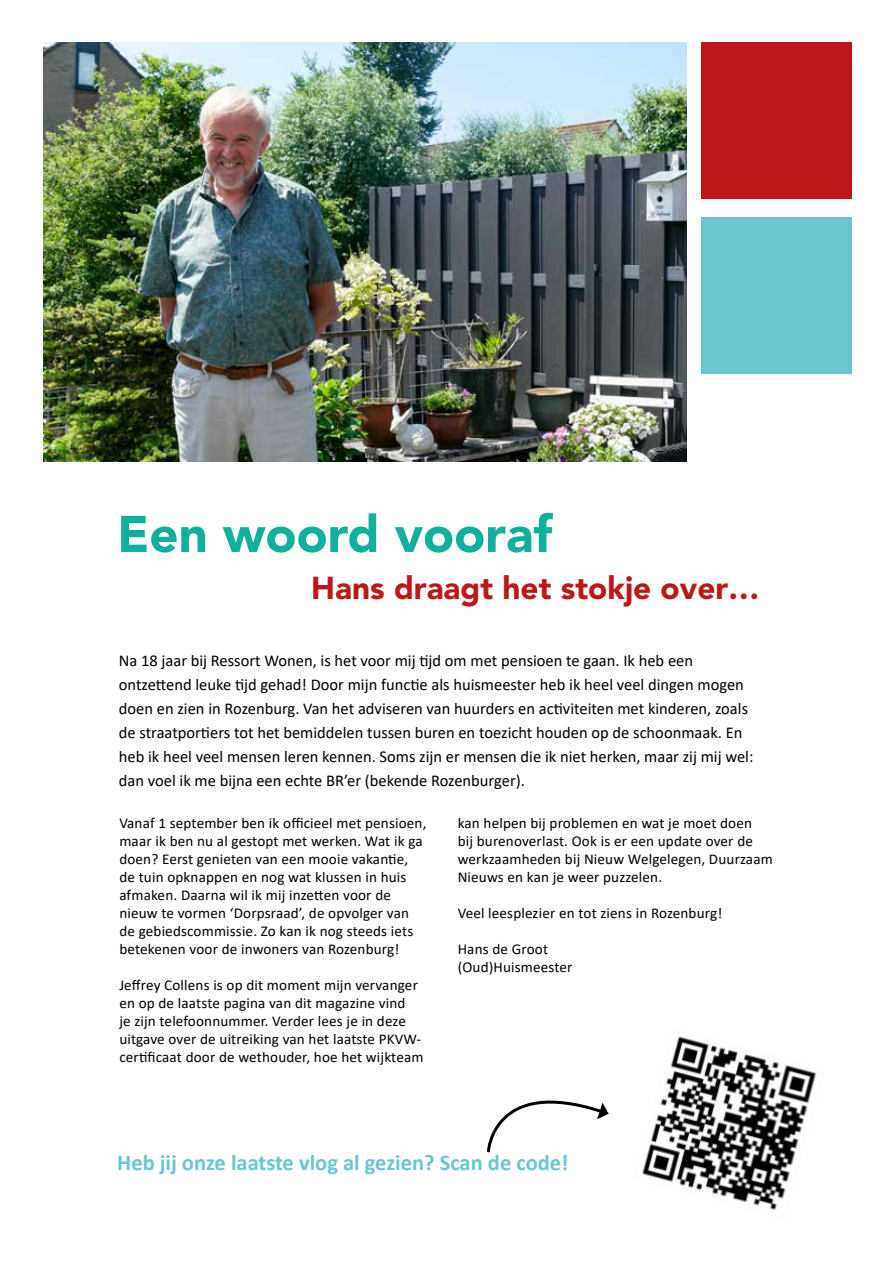
<style>
.page{position:relative;width:893px;height:1263px;background:#fff}
.page>*{position:absolute;margin:0;border:0;box-sizing:border-box;transform-origin:0 0}
.t1{font:900 51px "Avenir LT Std";color:#11b09b}
.t2{font:900 31.5px "Avenir LT Std";color:#bc181a}
.t3{font:700 22.5px "Calibri";color:#6bc5cf}
.t4{font:16.5px/24px "Calibri";color:#000}
.t5{font:15px/18px "Calibri";letter-spacing:.01em;color:#000}
</style>
<div class="page">
<img style="left:43px;top:43px;width:643px;height:418px">
<div style="left:701px;top:217px;width:151px;height:156px;background:#6bc5cf"></div>
<div style="left:701px;top:43px;width:151px;height:156px;background:#bc181a"></div>
<svg style="left:487px;top:1100px;width:122px;height:53px"></svg>
<img style="left:642px;top:1036px;width:175px;height:174px">
<h1 class="t1" style="left:117px;top:503px;width:437px">Een woord vooraf</h1>
<h2 class="t2" style="left:311px;top:569px;width:450px">Hans draagt het stokje over…</h2>
<p class="t4" style="left:119px;top:648px;width:636px">Na 18 jaar bij Ressort Wonen, is het voor mij tijd om met pensioen te gaan. Ik heb een ontzettend leuke tijd gehad! Door mijn functie als huismeester heb ik heel veel dingen mogen doen en zien in Rozenburg. Van het adviseren van huurders en activiteiten met kinderen, zoals de straatportiers tot het bemiddelen tussen buren en toezicht houden op de schoonmaak. En heb ik heel veel mensen leren kennen. Soms zijn er mensen die ik niet herken, maar zij mij wel: dan voel ik me bijna een echte BR’er (bekende Rozenburger).</p>
<p class="t5" style="left:119px;top:814px;width:309px">Vanaf 1 september ben ik officieel met pensioen, maar ik ben nu al gestopt met werken. Wat ik ga doen? Eerst genieten van een mooie vakantie, de tuin opknappen en nog wat klussen in huis afmaken. Daarna wil ik mij inzetten voor de nieuw te vormen ‘Dorpsraad’, de opvolger van de gebiedscommissie. Zo kan ik nog steeds iets betekenen voor de inwoners van Rozenburg!</p>
<p class="t5" style="left:119px;top:976px;width:306px">Jeffrey Collens is op dit moment mijn vervanger en op de laatste pagina van dit magazine vind<br>je zijn telefoonnummer. Verder lees je in deze uitgave over de uitreiking van het laatste PKVW&shy;certificaat door de wethouder, hoe het wijkteam</p>
<p class="t5" style="left:458px;top:814px;width:317px">kan helpen bij problemen en wat je moet doen<br>bij burenoverlast. Ook is er een update over de werkzaamheden bij Nieuw Welgelegen, Duurzaam Nieuws en kan je weer puzzelen.</p>
<p class="t5" style="left:458px;top:904px;width:266px">Veel leesplezier en tot ziens in Rozenburg!</p>
<p class="t5" style="left:458px;top:940px;width:116px">Hans de Groot (Oud)Huismeester</p>
<h3 class="t3" style="left:117px;top:1147px;width:453px">Heb jij onze laatste vlog al gezien? Scan de code!</h3>
</div>
